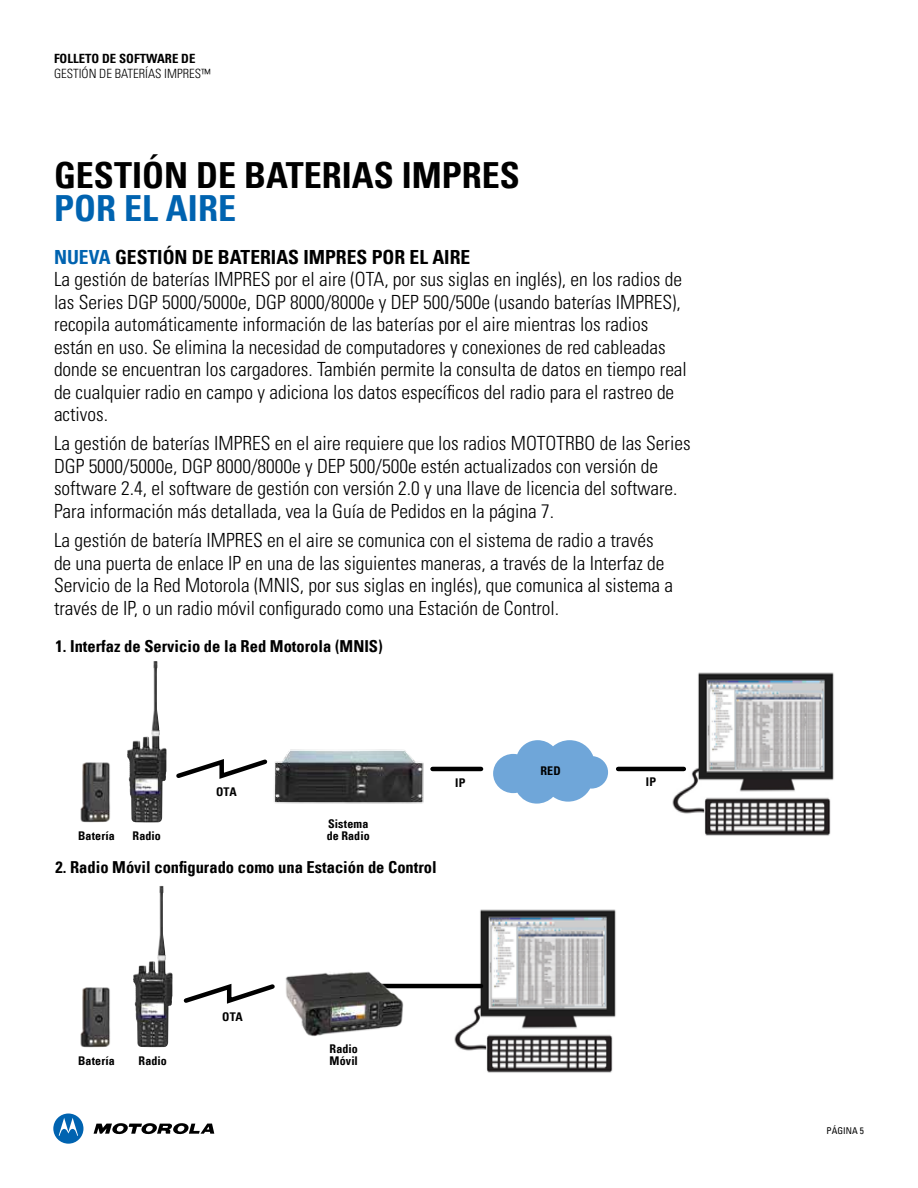
<style>
.page{position:relative;width:918px;height:1188px;background:#fff}
.page>*{position:absolute;margin:0;border:0;box-sizing:border-box;transform-origin:0 0}
.t1{font:700 condensed 36px "Univers";color:#000}
.t2{font:700 condensed 36px "Univers";color:#0063b0}
.t3{font:300 condensed 19.5px/22.5px "Univers";color:#000}
.t4{font:700 condensed 16.5px "Univers";color:#000}
.t5{font:300 condensed 12.75px "Univers";color:#000}
.t6{font:700 condensed 12.75px "Univers";color:#000}
.t7{font:700 condensed 12px/11.4px "Univers";letter-spacing:.01em;color:#000}
.t8{font:condensed 9.3px "Univers";color:#000}
.s1{font-weight:700;color:#0063b0}
.s2{font-weight:700}
</style>
<div class="page">
<svg style="left:94px;top:1123px;width:120px;height:12px"></svg>
<div style="left:54px;top:1114px;width:29px;height:29px;background:#0a69b3;border-radius:50%"></div>
<div style="left:53px;top:1114px;width:30px;height:30px;background:#0063b0;border-radius:50%"></div>
<svg style="left:59px;top:1118px;width:19px;height:18px"></svg>
<hr style="left:433px;top:767px;width:48px;height:4px;background:#000">
<img style="left:80px;top:762px;width:30px;height:60px">
<img style="left:80px;top:987px;width:30px;height:60px">
<img style="left:148px;top:661px;width:6px;height:87px">
<img style="left:154px;top:886px;width:6px;height:87px">
<img style="left:274px;top:749px;width:159px;height:55px">
<svg style="left:176px;top:759px;width:92px;height:20px"></svg>
<svg style="left:183px;top:983px;width:92px;height:21px"></svg>
<img style="left:666px;top:672px;width:168px;height:164px">
<div style="left:666px;top:734px;width:17px;height:25px;background:#fff"></div>
<img style="left:454px;top:909px;width:162px;height:164px">
<div style="left:447px;top:970px;width:18px;height:26px;background:#fff"></div>
<hr style="left:618px;top:767px;width:66px;height:4px;background:#000">
<hr style="left:374px;top:984px;width:107px;height:4px;background:#000">
<svg style="left:493px;top:740px;width:115px;height:64px"></svg>
<img style="left:285px;top:971px;width:120px;height:66px">
<p class="t6" style="left:54px;top:51px;width:143px">FOLLETO DE SOFTWARE DE</p>
<p class="t5" style="left:54px;top:66px;width:158px">GESTIÓN DE BATERÍAS IMPRES™</p>
<h1 class="t1" style="left:54px;top:153px;width:467px">GESTIÓN DE BATERIAS IMPRES</h1>
<h1 class="t2" style="left:54px;top:186px;width:184px">POR EL AIRE</h1>
<p class="t3" style="left:54px;top:245px;width:634px"><span class="s1">NUEVA</span> <span class="s2">GESTIÓN DE BATERIAS IMPRES POR EL AIRE<br></span>La gestión de baterías IMPRES por el aire (OTA, por sus siglas en inglés), en los radios de las Series DGP 5000/5000e, DGP 8000/8000e y DEP 500/500e (usando baterías IMPRES), recopila automáticamente información de las baterías por el aire mientras los radios están en uso. Se elimina la necesidad de computadores y conexiones de red cableadas donde se encuentran los cargadores. También permite la consulta de datos en tiempo real de cualquier radio en campo y adiciona los datos específicos del radio para el rastreo de activos.</p>
<p class="t3" style="left:54px;top:432px;width:638px">La gestión de baterías IMPRES en el aire requiere que los radios MOTOTRBO de las Series DGP 5000/5000e, DGP 8000/8000e y DEP 500/500e estén actualizados con versión de software 2.4, el software de gestión con versión 2.0 y una llave de licencia del software.<br>Para información más detallada, vea la Guía de Pedidos en la página 7.</p>
<p class="t3" style="left:54px;top:529px;width:621px">La gestión de batería IMPRES en el aire se comunica con el sistema de radio a través de una puerta de enlace IP en una de las siguientes maneras, a través de la Interfaz de Servicio de la Red Motorola (MNIS, por sus siglas en inglés), que comunica al sistema a través de IP, o un radio móvil configurado como una Estación de Control.</p>
<p class="t4" style="left:56px;top:636px;width:329px">1. Interfaz de Servicio de la Red Motorola (MNIS)</p>
<p class="t7" style="left:78px;top:830px;width:38px">Batería</p>
<p class="t7" style="left:133px;top:830px;width:30px">Radio</p>
<p class="t7" style="left:216px;top:786px;width:22px">OTA</p>
<p class="t7" style="left:327px;top:818px;width:44px">Sistema de Radio</p>
<p class="t4" style="left:56px;top:857px;width:383px">2. Radio Móvil configurado como una Estación de Control</p>
<p class="t7" style="left:455px;top:777px;width:12px">IP</p>
<p class="t7" style="left:78px;top:1055px;width:38px">Batería</p>
<p class="t7" style="left:139px;top:1055px;width:30px">Radio</p>
<p class="t7" style="left:222px;top:1011px;width:22px">OTA</p>
<p class="t7" style="left:330px;top:1043px;width:30px">Radio<br>Móvil</p>
<p class="t7" style="left:540px;top:765px;width:22px">RED</p>
<p class="t7" style="left:646px;top:776px;width:12px">IP</p>
<p class="t8" style="left:827px;top:1125px;width:39px">PÁGINA 5</p>
</div>
